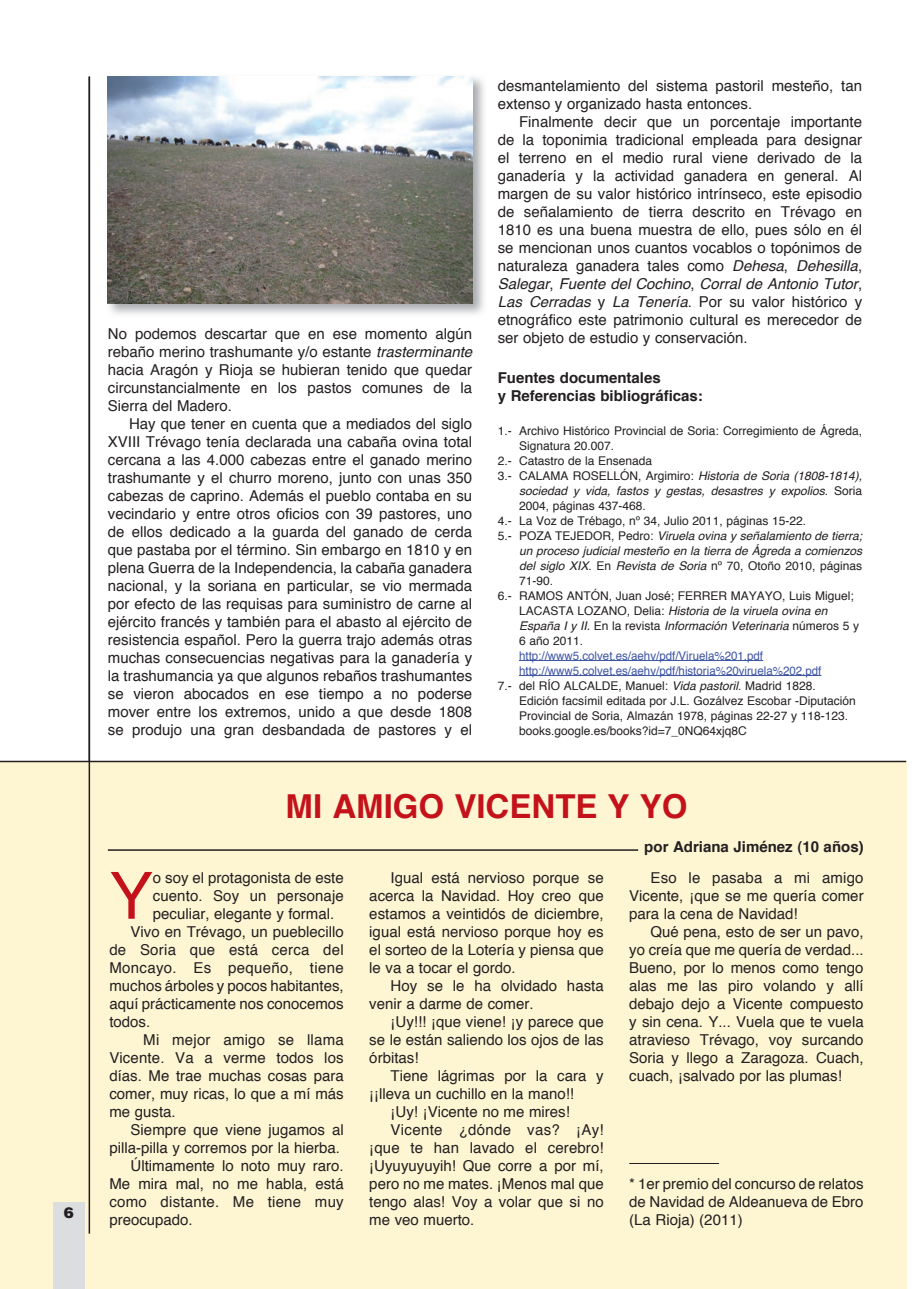
<style>
.page{position:relative;width:919px;height:1289px;background:#fff}
.page>*{position:absolute;margin:0;border:0;box-sizing:border-box;transform-origin:0 0}
.t1{font:65.25px "Helvetica";color:#c4121a}
.t2{font:700 33px "Helvetica";color:#c4121a}
.t3{font:15px/18px "Helvetica";color:#231f20;text-align:justify}
.t4{font:700 15px/18px "Helvetica";color:#231f20}
.t5{font:15px "Helvetica";letter-spacing:.02em;color:#231f20}
.t6{font:900 15px "Helvetica LT Std";color:#231f20}
.t7{font:12px "Helvetica";color:#231f20}
.t8{font:italic 12px "Helvetica";color:#231f20}
.t9{font:12px "Helvetica";color:#3d54a4;scale:.96 1}
.s1{font-style:italic}
.s2{font-style:normal}
</style>
<div class="page">
<div style="left:0;top:761px;width:906px;height:527px;background:#fef5d3"></div>
<div style="left:53px;top:1202px;width:32px;height:86px;background:#dcdddf"></div>
<hr style="left:89px;top:77px;width:1px;height:1156px;background:#231f20">
<hr style="left:519px;top:660px;width:244px;height:1px;background:#3d54a4">
<hr style="left:519px;top:675px;width:302px;height:1px;background:#3d54a4">
<img style="left:107px;top:78px;width:377px;height:236px">
<img style="left:108px;top:77px;width:364px;height:226px">
<hr style="left:108px;top:849px;width:530px;height:1px;background:#231f20">
<hr style="left:0;top:760px;width:906px;height:2px;background:#231f20">
<hr style="left:629px;top:1163px;width:90px;height:1px;background:#231f20">
<p class="t6" style="left:64px;top:1206px;width:12px">6</p>
<p class="t3" style="left:108px;top:326px;width:366px">No podemos descartar que en ese momento algún rebaño merino trashumante y/o estante <span class="s1">trasterminante </span>hacia Aragón y Rioja se hubieran tenido que quedar circunstancialmente en los pastos comunes de la Sierra del Madero.</p>
<p class="t3" style="left:108px;top:416px;width:366px;text-indent:21px">Hay que tener en cuenta que a mediados del siglo XVIII Trévago tenía declarada una cabaña ovina total cercana a las 4.000 cabezas entre el ganado merino trashumante y el churro moreno, junto con unas 350 cabezas de caprino. Además el pueblo contaba en su vecindario y entre otros oficios con 39 pastores, uno de ellos dedicado a la guarda del ganado de cerda que pastaba por el término. Sin embargo en 1810 y en plena Guerra de la Independencia, la cabaña ganadera nacional, y la soriana en particular, se vio mermada por efecto de las requisas para suministro de carne al ejército francés y también para el abasto al ejército de resistencia español. Pero la guerra trajo además otras muchas consecuencias negativas para la ganadería y la trashumancia ya que algunos rebaños trashumantes se vieron abocados en ese tiempo a no poderse mover entre los extremos, unido a que desde 1808 se produjo una gran desbandada de pastores y el</p>
<p class="t3" style="left:497px;top:78px;width:366px">desmantelamiento del sistema pastoril mesteño, tan extenso y organizado hasta entonces.</p>
<p class="t3" style="left:497px;top:114px;width:366px;text-indent:21px">Finalmente decir que un porcentaje importante de la toponimia tradicional empleada para designar el terreno en el medio rural viene derivado de la ganadería y la actividad ganadera en general. Al margen de su valor histórico intrínseco, este episodio de señalamiento de tierra descrito en Trévago en 1810 es una buena muestra de ello, pues sólo en él se mencionan unos cuantos vocablos o topónimos de naturaleza ganadera tales como <span class="s1">Dehesa</span>, <span class="s1">Dehesilla</span>, <span class="s1">Salegar</span>, <span class="s1">Fuente del Cochino</span>, <span class="s1">Corral de Antonio Tutor</span>, <span class="s1">Las Cerradas</span> y <span class="s1">La Tenería</span>. Por su valor histórico y etnográfico este patrimonio cultural es merecedor de ser objeto de estudio y conservación.</p>
<p class="t4" style="left:497px;top:370px;width:207px">Fuentes documentales<br>y Referencias bibliográficas:</p>
<p class="t7" style="left:497px;top:425px;width:366px">1.- Archivo Histórico Provincial de Soria: Corregimiento de Ágreda,</p>
<p class="t7" style="left:519px;top:440px;width:97px">Signatura 20.007.</p>
<p class="t7" style="left:497px;top:455px;width:156px">2.- Catastro de la Ensenada</p>
<p class="t7" style="left:497px;top:470px;width:366px">3.- CALAMA ROSELLÓN, Argimiro: <span class="s1">Historia de Soria (1808-1814),</span></p>
<p class="t8" style="left:519px;top:485px;width:344px">sociedad y vida, fastos y gestas, desastres y expolios<span class="s2">. Soria</span></p>
<p class="t7" style="left:519px;top:500px;width:128px">2004, páginas 437-468.</p>
<p class="t7" style="left:497px;top:515px;width:310px">4.- La Voz de Trébago, nº 34, Julio 2011, páginas 15-22.</p>
<p class="t8" style="left:497px;top:530px;width:366px"><span class="s2">5.- POZA TEJEDOR, Pedro:</span> Viruela ovina y señalamiento de tierra;</p>
<p class="t8" style="left:519px;top:545px;width:344px">un proceso judicial mesteño en la tierra de Ágreda a comienzos</p>
<p class="t8" style="left:519px;top:560px;width:344px">del siglo XIX<span class="s2">. En</span> Revista de Soria <span class="s2">nº 70, Otoño 2010, páginas</span></p>
<p class="t7" style="left:519px;top:575px;width:36px">71-90.</p>
<p class="t7" style="left:497px;top:590px;width:357px">6.- RAMOS ANTÓN, Juan José; FERRER MAYAYO, Luis Miguel;</p>
<p class="t8" style="left:519px;top:605px;width:310px"><span class="s2">LACASTA LOZANO, Delia:</span> Historia de la viruela ovina en</p>
<p class="t8" style="left:519px;top:620px;width:341px">España I y II. <span class="s2">En la revista</span> Información Veterinaria <span class="s2">números 5 y</span></p>
<p class="t7" style="left:519px;top:635px;width:66px">6 año 2011.</p>
<p class="t9" style="left:519px;top:650px;width:256px">http://www5.colvet.es/aehv/pdf/Viruela%201.pdf</p>
<p class="t9" style="left:519px;top:665px;width:316px">http://www5.colvet.es/aehv/pdf/historia%20viruela%202.pdf</p>
<p class="t7" style="left:497px;top:680px;width:319px">7.- del RÍO ALCALDE, Manuel: <span class="s1">Vida pastoril</span>. Madrid 1828.</p>
<p class="t7" style="left:519px;top:695px;width:338px">Edición facsímil editada por J.L. Gozálvez Escobar -Diputación</p>
<p class="t7" style="left:519px;top:710px;width:330px">Provincial de Soria, Almazán 1978, páginas 22-27 y 118-123.</p>
<p class="t7" style="left:519px;top:725px;width:229px">books.google.es/books?id=7_0NQ64xjq8C</p>
<h2 class="t2" style="left:285px;top:792px;width:403px">MI AMIGO VICENTE Y YO</h2>
<p class="t4" style="left:644px;top:839px;width:221px">por Adriana Jiménez (10 años)</p>
<h1 class="t1" style="left:109px;top:868px;width:45px">Y</h1>
<p class="t3" style="left:153px;top:869px;width:192px">o soy el protagonista de este</p>
<p class="t3" style="left:153px;top:887px;width:192px">cuento. Soy un personaje</p>
<p class="t3" style="left:153px;top:905px;width:183px">peculiar, elegante y formal.</p>
<p class="t3" style="left:131px;top:923px;width:214px">Vivo en Trévago, un pueblecillo</p>
<p class="t3" style="left:109px;top:941px;width:236px">de Soria que está cerca del</p>
<p class="t5" style="left:109px;top:961px;width:236px">Moncayo. Es pequeño, tiene</p>
<p class="t3" style="left:109px;top:977px;width:236px">muchos árboles y pocos habitantes,</p>
<p class="t3" style="left:109px;top:995px;width:236px">aquí prácticamente nos conocemos</p>
<p class="t3" style="left:109px;top:1013px;width:42px">todos.</p>
<p class="t3" style="left:143px;top:1031px;width:202px">Mi mejor amigo se llama</p>
<p class="t3" style="left:109px;top:1049px;width:236px">Vicente. Va a verme todos los</p>
<p class="t3" style="left:109px;top:1067px;width:236px">días. Me trae muchas cosas para</p>
<p class="t3" style="left:109px;top:1085px;width:236px">comer, muy ricas, lo que a mí más</p>
<p class="t3" style="left:109px;top:1103px;width:68px">me gusta.</p>
<p class="t3" style="left:131px;top:1121px;width:214px">Siempre que viene jugamos al</p>
<p class="t3" style="left:109px;top:1139px;width:232px">pilla-pilla y corremos por la hierba.</p>
<p class="t3" style="left:131px;top:1157px;width:214px">Últimamente lo noto muy raro.</p>
<p class="t3" style="left:109px;top:1175px;width:236px">Me mira mal, no me habla, está</p>
<p class="t3" style="left:109px;top:1193px;width:236px">como distante. Me tiene muy</p>
<p class="t3" style="left:109px;top:1211px;width:85px">preocupado.</p>
<p class="t3" style="left:369px;top:869px;width:236px;text-indent:21px">Igual está nervioso porque se acerca la Navidad. Hoy creo que estamos a veintidós de diciembre, igual está nervioso porque hoy es el sorteo de la Lotería y piensa que le va a tocar el gordo.</p>
<p class="t3" style="left:369px;top:977px;width:236px;text-indent:21px">Hoy se le ha olvidado hasta venir a darme de comer.</p>
<p class="t3" style="left:369px;top:1013px;width:236px;text-indent:21px">¡Uy!!! ¡que viene! ¡y parece que se le están saliendo los ojos de las órbitas!</p>
<p class="t3" style="left:390px;top:1067px;width:214px">Tiene lágrimas por la cara y</p>
<p class="t3" style="left:369px;top:1085px;width:206px">¡¡lleva un cuchillo en la mano!!</p>
<p class="t3" style="left:390px;top:1103px;width:181px">¡Uy! ¡Vicente no me mires!</p>
<p class="t5" style="left:390px;top:1123px;width:214px">Vicente ¿dónde vas? ¡Ay!</p>
<p class="t3" style="left:369px;top:1139px;width:236px">¡que te han lavado el cerebro!</p>
<p class="t3" style="left:369px;top:1157px;width:236px">¡Uyuyuyuyih! Que corre a por mí,</p>
<p class="t3" style="left:369px;top:1175px;width:236px">pero no me mates. ¡Menos mal que</p>
<p class="t3" style="left:369px;top:1193px;width:236px">tengo alas! Voy a volar que si no</p>
<p class="t3" style="left:369px;top:1211px;width:107px">me veo muerto.</p>
<p class="t3" style="left:629px;top:869px;width:236px;text-indent:21px">Eso le pasaba a mi amigo Vicente, ¡que se me quería comer para la cena de Navidad!</p>
<p class="t3" style="left:629px;top:923px;width:236px;text-indent:21px">Qué pena, esto de ser un pavo, yo creía que me quería de verdad...<br>Bueno, por lo menos como tengo alas me las piro volando y allí debajo dejo a Vicente compuesto y sin cena. Y... Vuela que te vuela atravieso Trévago, voy surcando Soria y llego a Zaragoza. Cuach, cuach, ¡salvado por las plumas!</p>
<p class="t3" style="left:629px;top:1175px;width:236px">* 1er premio del concurso de relatos de Navidad de Aldeanueva de Ebro (La Rioja) (2011)</p>
</div>
